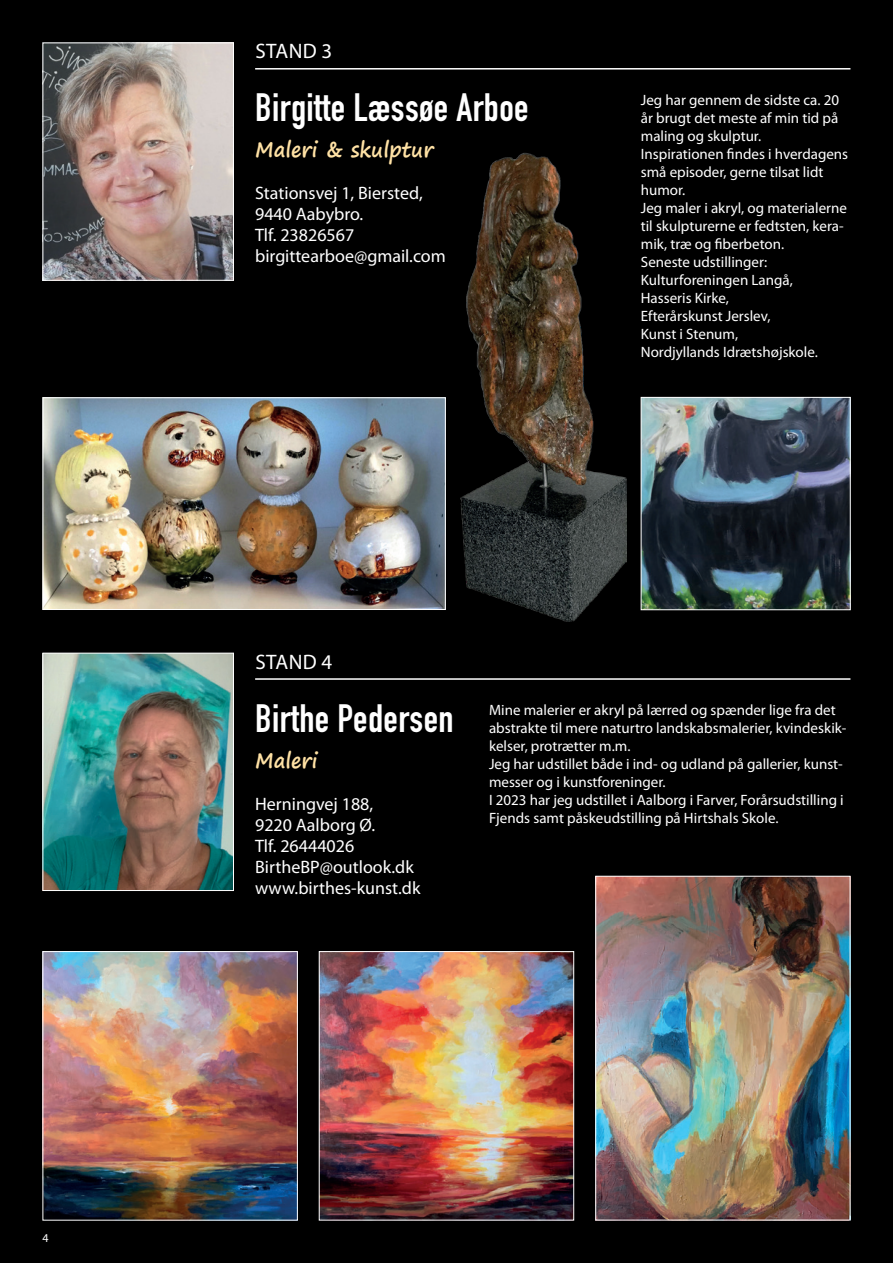
<style>
.page{position:relative;width:893px;height:1263px;background:#000}
.page>*{position:absolute;margin:0;border:0;box-sizing:border-box;transform-origin:0 0}
.t1{font:39px "DIN Engschrift Std";letter-spacing:.01em;color:#fff}
.t2{font:700 21px "Segoe Print";color:#ffe2a5;scale:.95 1}
.t3{font:21px "Myriad Pro";letter-spacing:.02em;color:#fff}
.t4{font:18px/21px "Myriad Pro";color:#fff}
.t5{font:15px/18px "Myriad Pro";color:#fff}
.t6{font:12px "Myriad Pro";color:#fff}
</style>
<div class="page">
<img style="left:45px;top:45px;width:187px;height:234px">
<div style="left:43px;top:43px;width:191px;height:238px;border:1px solid #fff"></div>
<hr style="left:255px;top:68px;width:595px;height:2px;background:#fff">
<img style="left:45px;top:655px;width:187px;height:234px">
<div style="left:43px;top:653px;width:191px;height:238px;border:1px solid #fff"></div>
<hr style="left:255px;top:678px;width:595px;height:2px;background:#fff">
<img style="left:643px;top:399px;width:206px;height:209px">
<div style="left:641px;top:397px;width:210px;height:213px;border:1px solid #fff"></div>
<img style="left:45px;top:399px;width:399px;height:209px">
<div style="left:43px;top:397px;width:403px;height:213px;border:1px solid #fff"></div>
<img style="left:321px;top:953px;width:251px;height:265px">
<div style="left:319px;top:951px;width:255px;height:269px;border:1px solid #fff"></div>
<img style="left:597px;top:878px;width:251px;height:340px">
<div style="left:595px;top:876px;width:255px;height:344px;border:1px solid #fff"></div>
<img style="left:461px;top:152px;width:165px;height:469px">
<img style="left:45px;top:953px;width:251px;height:265px">
<div style="left:43px;top:951px;width:255px;height:269px;border:1px solid #fff"></div>
<p class="t6" style="left:43px;top:1231px;width:8px">4</p>
<h2 class="t3" style="left:255px;top:38px;width:79px">STAND 3</h2>
<h1 class="t1" style="left:255px;top:85px;width:275px">Birgitte Læssøe Arboe</h1>
<h2 class="t2" style="left:255px;top:131px;width:189px">Maleri &amp; skulptur</h2>
<p class="t4" style="left:255px;top:182px;width:192px">Stationsvej 1, Biersted,<br>9440 Aabybro.<br>Tlf. 23826567 birgittearboe@gmail.com</p>
<p class="t5" style="left:641px;top:91px;width:209px">Jeg har gennem de sidste ca. 20 år brugt det meste af min tid på maling og skulptur.<br>Inspirationen findes i hverdagens små episoder, gerne tilsat lidt humor.<br>Jeg maler i akryl, og materialerne til skulpturerne er fedtsten, kera&shy;mik, træ og fiberbeton.<br>Seneste udstillinger:<br>Kulturforeningen Langå,<br>Hasseris Kirke,<br>Efterårskunst Jerslev,<br>Kunst i Stenum,<br>Nordjyllands Idrætshøjskole.</p>
<h2 class="t3" style="left:255px;top:648px;width:79px">STAND 4</h2>
<h1 class="t1" style="left:255px;top:695px;width:200px">Birthe Pedersen</h1>
<h2 class="t2" style="left:255px;top:741px;width:67px">Maleri</h2>
<p class="t4" style="left:255px;top:793px;width:167px">Herningvej 188,<br>9220 Aalborg Ø.<br>Tlf. 26444026<br>BirtheBP@outlook.dk www.birthes-kunst.dk</p>
<p class="t5" style="left:489px;top:701px;width:359px">Mine malerier er akryl på lærred og spænder lige fra det abstrakte til mere naturtro landskabsmalerier, kvindeskik&shy;kelser, protrætter m.m.<br>Jeg har udstillet både i ind- og udland på gallerier, kunst&shy;messer og i kunstforeninger.<br>I 2023 har jeg udstillet i Aalborg i Farver, Forårsudstilling i Fjends samt påskeudstilling på Hirtshals Skole.</p>
</div>
